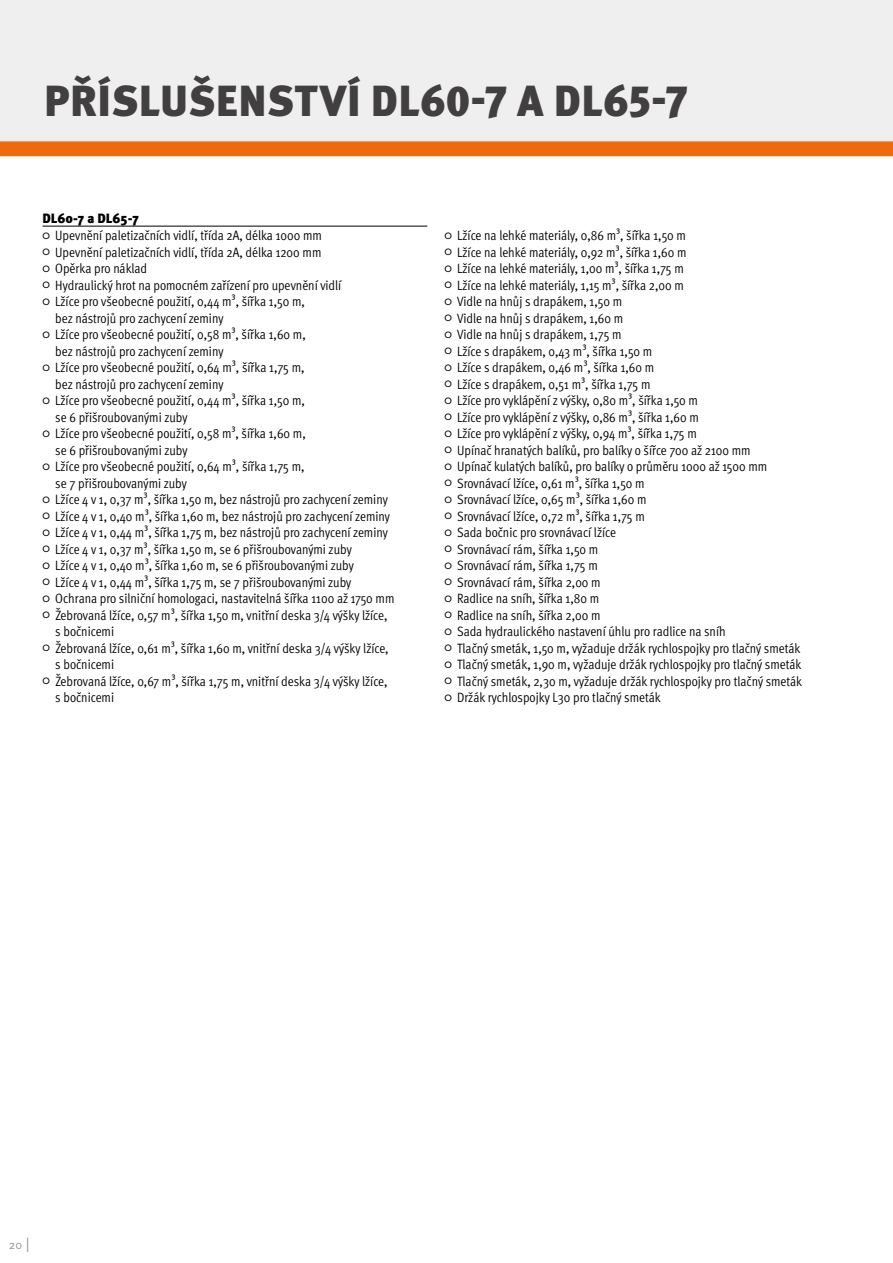
<style>
.page{position:relative;width:893px;height:1263px;background:#fff}
.page>*{position:absolute;margin:0;border:0;box-sizing:border-box;transform-origin:0 0}
.t1{font:900 43.5px "Meta Pro";letter-spacing:.01em;color:#423f41}
.t2{font:13.5px/16.5px "Meta Pro Cond Norm";color:#000}
.t3{font:900 13.5px "Meta Pro";color:#000}
.t4{font:12px "Meta Pro Norm";color:#979296}
.s1{font-family:"Meta Pro Norm";font-size:9px}
.s2{font-size:15px}
</style>
<div class="page">
<div style="left:0;top:0;width:893px;height:141px;background:#efefef"></div>
<div style="left:0;top:141px;width:893px;height:15px;background:#ed6a0f"></div>
<hr style="left:43px;top:226px;width:384px;height:1px;background:#000">
<h1 class="t1" style="left:44px;top:67px;width:645px">PŘÍSLUŠENSTVÍ DL60-7 A DL65-7</h1>
<p class="t3" style="left:43px;top:207px;width:98px">DL60-7 a DL65-7</p>
<p class="t2" style="left:43px;top:227px;width:281px"><span class="s1">○</span> Upevnění paletizačních vidlí, třída 2A, délka 1000 mm</p>
<p class="t2" style="left:43px;top:243px;width:280px"><span class="s1">○</span> Upevnění paletizačních vidlí, třída 2A, délka 1200 mm</p>
<p class="t2" style="left:43px;top:260px;width:106px"><span class="s1">○</span> Opěrka pro náklad</p>
<p class="t2" style="left:43px;top:276px;width:300px"><span class="s1">○</span> Hydraulický hrot na pomocném zařízení pro upevnění vidlí</p>
<p class="t2" style="left:55px;top:293px;width:251px;text-indent:-13px"><span class="s1">○</span> Lžíce pro všeobecné použití, 0,44 m³, šířka 1,50 m, bez nástrojů pro zachycení zeminy</p>
<p class="t2" style="left:55px;top:326px;width:252px;text-indent:-13px"><span class="s1">○</span> Lžíce pro všeobecné použití, 0,58 m³, šířka 1,60 m, bez nástrojů pro zachycení zeminy</p>
<p class="t2" style="left:55px;top:359px;width:251px;text-indent:-13px"><span class="s1">○</span> Lžíce pro všeobecné použití, 0,64 m³, šířka 1,75 m, bez nástrojů pro zachycení zeminy</p>
<p class="t2" style="left:55px;top:392px;width:251px;text-indent:-13px"><span class="s1">○</span> Lžíce pro všeobecné použití, 0,44 m³, šířka 1,50 m, se 6 přišroubovanými zuby</p>
<p class="t2" style="left:55px;top:425px;width:252px;text-indent:-13px"><span class="s1">○</span> Lžíce pro všeobecné použití, 0,58 m³, šířka 1,60 m, se 6 přišroubovanými zuby</p>
<p class="t2" style="left:55px;top:458px;width:251px;text-indent:-13px"><span class="s1">○</span> Lžíce pro všeobecné použití, 0,64 m³, šířka 1,75 m, se 7 přišroubovanými zuby</p>
<p class="t2" style="left:43px;top:491px;width:347px"><span class="s1">○</span> Lžíce 4 v 1, 0,37 m³, šířka 1,50 m, bez nástrojů pro zachycení zeminy</p>
<p class="t2" style="left:43px;top:507px;width:349px"><span class="s1">○</span> Lžíce 4 v 1, 0,40 m³, šířka 1,60 m, bez nástrojů pro zachycení zeminy</p>
<p class="t2" style="left:43px;top:524px;width:347px"><span class="s1">○</span> Lžíce 4 v 1, 0,44 m³, šířka 1,75 m, bez nástrojů pro zachycení zeminy</p>
<p class="t2" style="left:43px;top:540px;width:311px"><span class="s1">○</span> Lžíce 4 v 1, 0,37 m³, šířka 1,50 m, se 6 přišroubovanými zuby</p>
<p class="t2" style="left:43px;top:557px;width:313px"><span class="s1">○</span> Lžíce 4 v 1, 0,40 m³, šířka 1,60 m, se 6 přišroubovanými zuby</p>
<p class="t2" style="left:43px;top:573px;width:310px"><span class="s1">○</span> Lžíce 4 v 1, 0,44 m³, šířka 1,75 m, se 7 přišroubovanými zuby</p>
<p class="t2" style="left:43px;top:590px;width:353px"><span class="s1">○</span> Ochrana pro silniční homologaci, nastavitelná šířka 1100 až 1750 mm</p>
<p class="t2" style="left:55px;top:606px;width:334px;text-indent:-13px"><span class="s1">○</span> Žebrovaná lžíce, 0,57 m³, šířka 1,50 m, vnitřní deska 3/4 výšky lžíce, s bočnicemi</p>
<p class="t2" style="left:55px;top:639px;width:335px;text-indent:-13px"><span class="s1">○</span> Žebrovaná lžíce, 0,61 m³, šířka 1,60 m, vnitřní deska 3/4 výšky lžíce, s bočnicemi</p>
<p class="t2" style="left:55px;top:672px;width:334px;text-indent:-13px"><span class="s1">○</span> Žebrovaná lžíce, 0,67 m³, šířka 1,75 m, vnitřní deska 3/4 výšky lžíce, s bočnicemi</p>
<p class="t2" style="left:444px;top:226px;width:243px"><span class="s1">○</span> Lžíce na lehké materiály, 0,86 m³, šířka 1,50 m</p>
<p class="t2" style="left:444px;top:243px;width:244px"><span class="s1">○</span> Lžíce na lehké materiály, 0,92 m³, šířka 1,60 m</p>
<p class="t2" style="left:444px;top:259px;width:241px"><span class="s1">○</span> Lžíce na lehké materiály, 1,00 m³, šířka 1,75 m</p>
<p class="t2" style="left:444px;top:276px;width:241px"><span class="s1">○</span> Lžíce na lehké materiály, 1,15 m³, šířka 2,00 m</p>
<p class="t2" style="left:444px;top:292px;width:179px"><span class="s1">○</span> Vidle na hnůj s drapákem, 1,50 m</p>
<p class="t2" style="left:444px;top:309px;width:180px"><span class="s1">○</span> Vidle na hnůj s drapákem, 1,60 m</p>
<p class="t2" style="left:444px;top:325px;width:179px"><span class="s1">○</span> Vidle na hnůj s drapákem, 1,75 m</p>
<p class="t2" style="left:444px;top:342px;width:209px"><span class="s1">○</span> Lžíce s drapákem, 0,43 m³, šířka 1,50 m</p>
<p class="t2" style="left:444px;top:358px;width:211px"><span class="s1">○</span> Lžíce s drapákem, 0,46 m³, šířka 1,60 m</p>
<p class="t2" style="left:444px;top:375px;width:208px"><span class="s1">○</span> Lžíce s drapákem, 0,51 m³, šířka 1,75 m</p>
<p class="t2" style="left:444px;top:391px;width:255px"><span class="s1">○</span> Lžíce pro vyklápění z výšky, 0,80 m³, šířka 1,50 m</p>
<p class="t2" style="left:444px;top:408px;width:256px"><span class="s1">○</span> Lžíce pro vyklápění z výšky, 0,86 m³, šířka 1,60 m</p>
<p class="t2" style="left:444px;top:424px;width:254px"><span class="s1">○</span> Lžíce pro vyklápění z výšky, 0,94 m³, šířka 1,75 m</p>
<p class="t2" style="left:444px;top:441px;width:308px"><span class="s1">○</span> Upínač hranatých balíků, pro balíky o šířce 700 až 2100 mm</p>
<p class="t2" style="left:444px;top:457px;width:324px"><span class="s1">○</span> Upínač kulatých balíků, pro balíky o průměru 1000 až 1500 mm</p>
<p class="t2" style="left:444px;top:474px;width:202px"><span class="s1">○</span> Srovnávací lžíce, 0,61 m³, šířka 1,50 m</p>
<p class="t2" style="left:444px;top:490px;width:204px"><span class="s1">○</span> Srovnávací lžíce, 0,65 m³, šířka 1,60 m</p>
<p class="t2" style="left:444px;top:507px;width:202px"><span class="s1">○</span> Srovnávací lžíce, 0,72 m³, šířka 1,75 m</p>
<p class="t2" style="left:444px;top:523px;width:173px"><span class="s1">○</span> Sada bočnic pro srovnávací lžíce</p>
<p class="t2" style="left:444px;top:540px;width:155px"><span class="s1">○</span> Srovnávací rám, šířka 1,50 m</p>
<p class="t2" style="left:444px;top:556px;width:155px"><span class="s1">○</span> Srovnávací rám, šířka 1,75 m</p>
<p class="t2" style="left:444px;top:573px;width:158px"><span class="s1">○</span> Srovnávací rám, šířka 2,00 m</p>
<p class="t2" style="left:444px;top:589px;width:156px"><span class="s1">○</span> Radlice na sníh, šířka 1,80 m</p>
<p class="t2" style="left:444px;top:606px;width:158px"><span class="s1">○</span> Radlice na sníh, šířka 2,00 m</p>
<p class="t2" style="left:444px;top:622px;width:283px"><span class="s1">○</span> Sada hydraulického nastavení úhlu pro radlice na sníh</p>
<p class="t2" style="left:444px;top:639px;width:358px"><span class="s1">○</span> Tlačný smeták, 1,50 m, vyžaduje držák rychlospojky pro tlačný smeták</p>
<p class="t2" style="left:444px;top:655px;width:359px"><span class="s1">○</span> Tlačný smeták, 1,90 m, vyžaduje držák rychlospojky pro tlačný smeták</p>
<p class="t2" style="left:444px;top:672px;width:359px"><span class="s1">○</span> Tlačný smeták, 2,30 m, vyžaduje držák rychlospojky pro tlačný smeták</p>
<p class="t2" style="left:444px;top:688px;width:218px"><span class="s1">○</span> Držák rychlospojky L30 pro tlačný smeták</p>
<p class="t4" style="left:9px;top:1235px;width:22px">20 <span class="s2">|</span></p>
</div>
